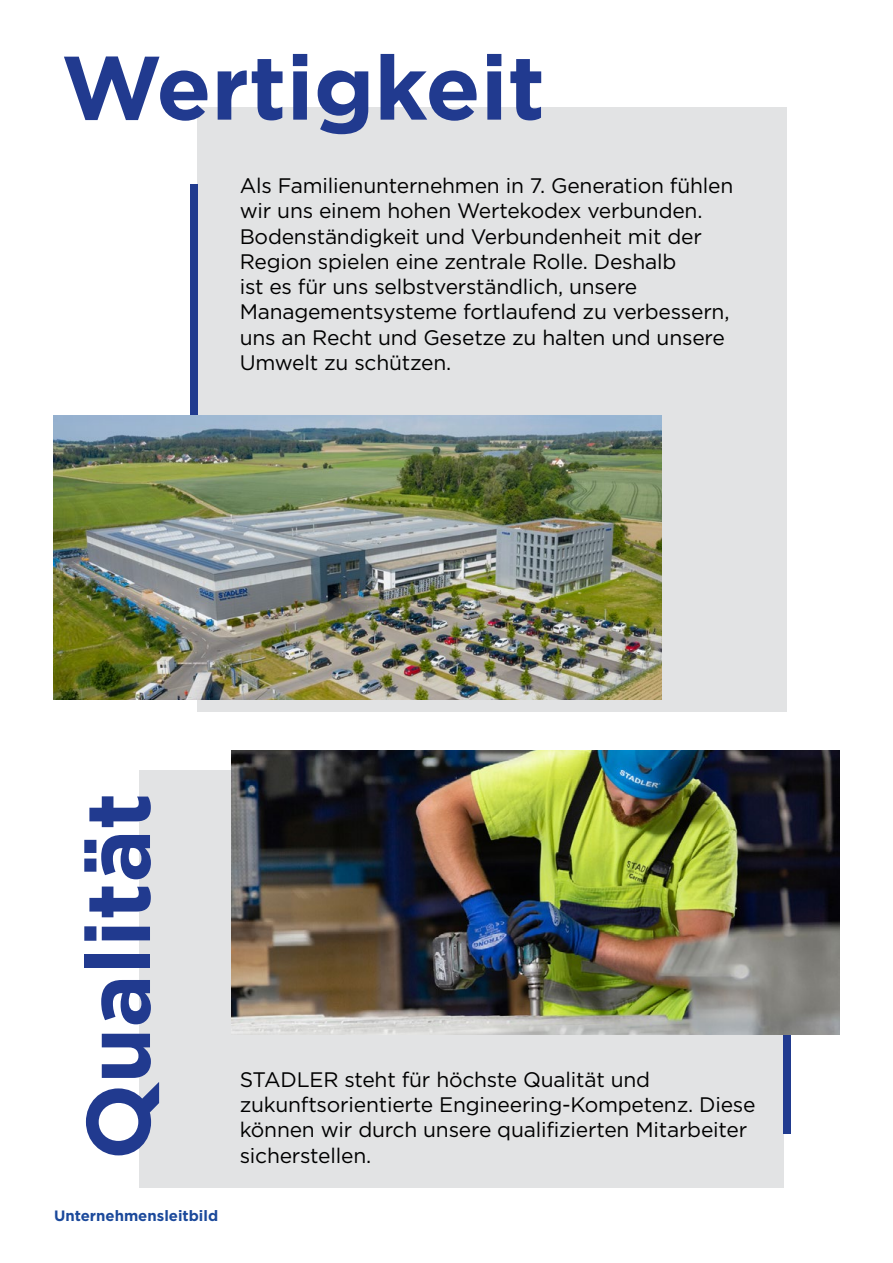
<style>
.page{position:relative;width:893px;height:1263px;background:#fff}
.page>*{position:absolute;margin:0;border:0;box-sizing:border-box;transform-origin:0 0}
.t1{font:700 90px "Gotham";color:#213a8f}
.t2{font:21px/25.2px "Gotham";letter-spacing:-.01em;color:#000}
.t3{font:700 15px "Gotham";color:#1b499b}
</style>
<div class="page">
<div style="left:139px;top:770px;width:645px;height:417px;background:#e2e3e4"></div>
<div style="left:197px;top:107px;width:590px;height:605px;background:#e2e3e4"></div>
<div style="left:783px;top:891px;width:8px;height:242px;background:#213b8f"></div>
<div style="left:190px;top:184px;width:7px;height:242px;background:#213b8f"></div>
<img style="left:231px;top:751px;width:608px;height:283px">
<img style="left:54px;top:416px;width:608px;height:283px">
<h1 class="t1" style="left:61px;top:28px;width:485px">Wertigkeit</h1>
<p class="t2" style="left:240px;top:173px;width:495px">Als Familienunternehmen in 7. Generation fühlen wir uns einem hohen Wertekodex verbunden.<br>Bodenständigkeit und Verbundenheit mit der Region spielen eine zentrale Rolle. Deshalb<br>ist es für uns selbstverständlich, unsere Managementsysteme fortlaufend zu verbessern, uns an Recht und Gesetze zu halten und unsere Umwelt zu schützen.</p>
<h1 class="t1" style="left:58px;top:1160px;width:369px;rotate:-90deg">Qualität</h1>
<p class="t3" style="left:54px;top:1206px;width:166px">Unternehmensleitbild</p>
<p class="t2" style="left:240px;top:1066px;width:517px">STADLER steht für höchste Qualität und zukunftsorientierte Engineering-Kompetenz. Diese können wir durch unsere qualifizierten Mitarbeiter sicherstellen.</p>
</div>
